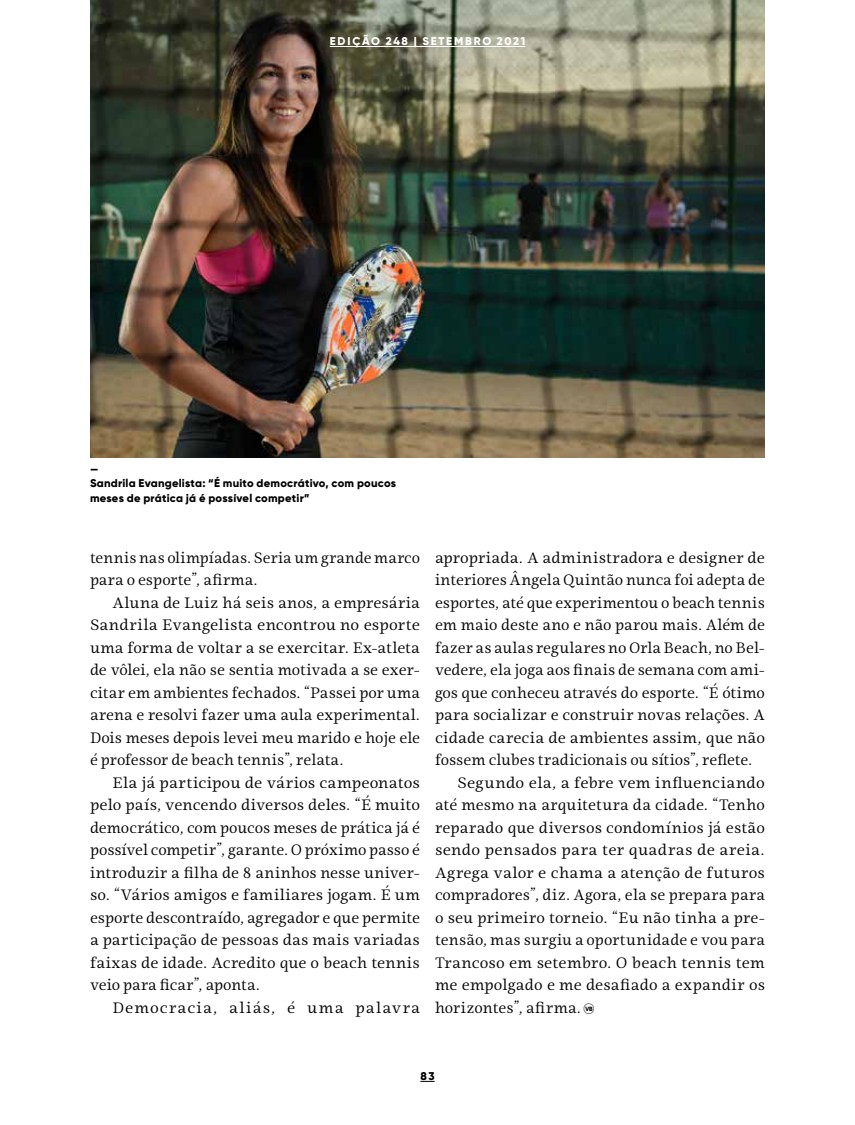
<style>
.page{position:relative;width:855px;height:1125px;background:#fff}
.page>*{position:absolute;margin:0;border:0;box-sizing:border-box;transform-origin:0 0}
.t1{font:15px/22.5px "Ninfa Serif";letter-spacing:.005em;color:#000;text-align:justify}
.t2{font:15px "Ninfa Serif";letter-spacing:.065em;color:#000}
.t3{font:800 11.25px/15px "Gilroy";letter-spacing:.02em;color:#000}
.t4{font:800 11.25px "Gilroy";letter-spacing:.15em;color:#fff}
</style>
<div class="page">
<img style="left:90px;top:0;width:675px;height:458px">
<svg style="left:420px;top:1081px;width:15px;height:1px"></svg>
<hr style="left:330px;top:46px;width:195px;height:1px;background:#fff">
<p class="t4" style="left:330px;top:34px;width:197px">EDIÇÃO 248 | SETEMBRO 2021</p>
<p class="t3" style="left:90px;top:461px;width:308px">—<br>Sandrila Evangelista: “É muito democrátivo, com poucos meses de prática já é possível competir”</p>
<p class="t1" style="left:90px;top:546px;width:332px">tennis nas olimpíadas. Seria um grande marco para o esporte”, afirma.</p>
<p class="t1" style="left:90px;top:591px;width:332px;text-indent:22px">Aluna de Luiz há seis anos, a empresária Sandrila Evangelista encontrou no esporte uma forma de voltar a se exercitar. Ex-atleta de vôlei, ela não se sentia motivada a se exer&shy;citar em ambientes fechados. “Passei por uma arena e resolvi fazer uma aula experimental.<br>Dois meses depois levei meu marido e hoje ele é professor de beach tennis”, relata.</p>
<p class="t1" style="left:90px;top:771px;width:332px;text-indent:22px">Ela já participou de vários campeonatos pelo país, vencendo diversos deles. “É muito democrático, com poucos meses de prática já é possível competir”, garante. O próximo passo é introduzir a filha de 8 aninhos nesse univer&shy;so. “Vários amigos e familiares jogam. É um esporte descontraído, agregador e que permite a participação de pessoas das mais variadas faixas de idade. Acredito que o beach tennis veio para ficar”, aponta.</p>
<p class="t2" style="left:113px;top:997px;width:309px">Democracia, aliás, é uma palavra</p>
<p class="t1" style="left:435px;top:546px;width:332px">apropriada. A administradora e designer de</p>
<p class="t1" style="left:435px;top:569px;width:332px">interiores Ângela Quintão nunca foi adepta de</p>
<p class="t1" style="left:435px;top:591px;width:331px">esportes, até que experimentou o beach tennis</p>
<p class="t1" style="left:435px;top:614px;width:332px">em maio deste ano e não parou mais. Além de</p>
<p class="t1" style="left:435px;top:636px;width:332px">fazer as aulas regulares no Orla Beach, no Bel-</p>
<p class="t1" style="left:435px;top:659px;width:332px">vedere, ela joga aos finais de semana com ami-</p>
<p class="t1" style="left:435px;top:681px;width:332px">gos que conheceu através do esporte. “É ótimo</p>
<p class="t1" style="left:435px;top:704px;width:332px">para socializar e construir novas relações. A</p>
<p class="t1" style="left:435px;top:726px;width:332px">cidade carecia de ambientes assim, que não</p>
<p class="t1" style="left:435px;top:749px;width:319px">fossem clubes tradicionais ou sítios”, reflete.</p>
<p class="t1" style="left:458px;top:771px;width:309px">Segundo ela, a febre vem influenciando</p>
<p class="t1" style="left:435px;top:794px;width:331px">até mesmo na arquitetura da cidade. “Tenho</p>
<p class="t1" style="left:435px;top:816px;width:332px">reparado que diversos condomínios já estão</p>
<p class="t1" style="left:435px;top:839px;width:331px">sendo pensados para ter quadras de areia.</p>
<p class="t1" style="left:435px;top:861px;width:332px">Agrega valor e chama a atenção de futuros</p>
<p class="t1" style="left:435px;top:884px;width:332px">compradores”, diz. Agora, ela se prepara para</p>
<p class="t1" style="left:435px;top:906px;width:332px">o seu primeiro torneio. “Eu não tinha a pre-</p>
<p class="t1" style="left:435px;top:929px;width:331px">tensão, mas surgiu a oportunidade e vou para</p>
<p class="t1" style="left:435px;top:951px;width:331px">Trancoso em setembro. O beach tennis tem</p>
<p class="t1" style="left:435px;top:974px;width:332px">me empolgado e me desafiado a expandir os</p>
<p class="t1" style="left:435px;top:996px;width:161px">horizontes”, afirma. ❖</p>
<p class="t3" style="left:420px;top:1068px;width:16px">83</p>
</div>
